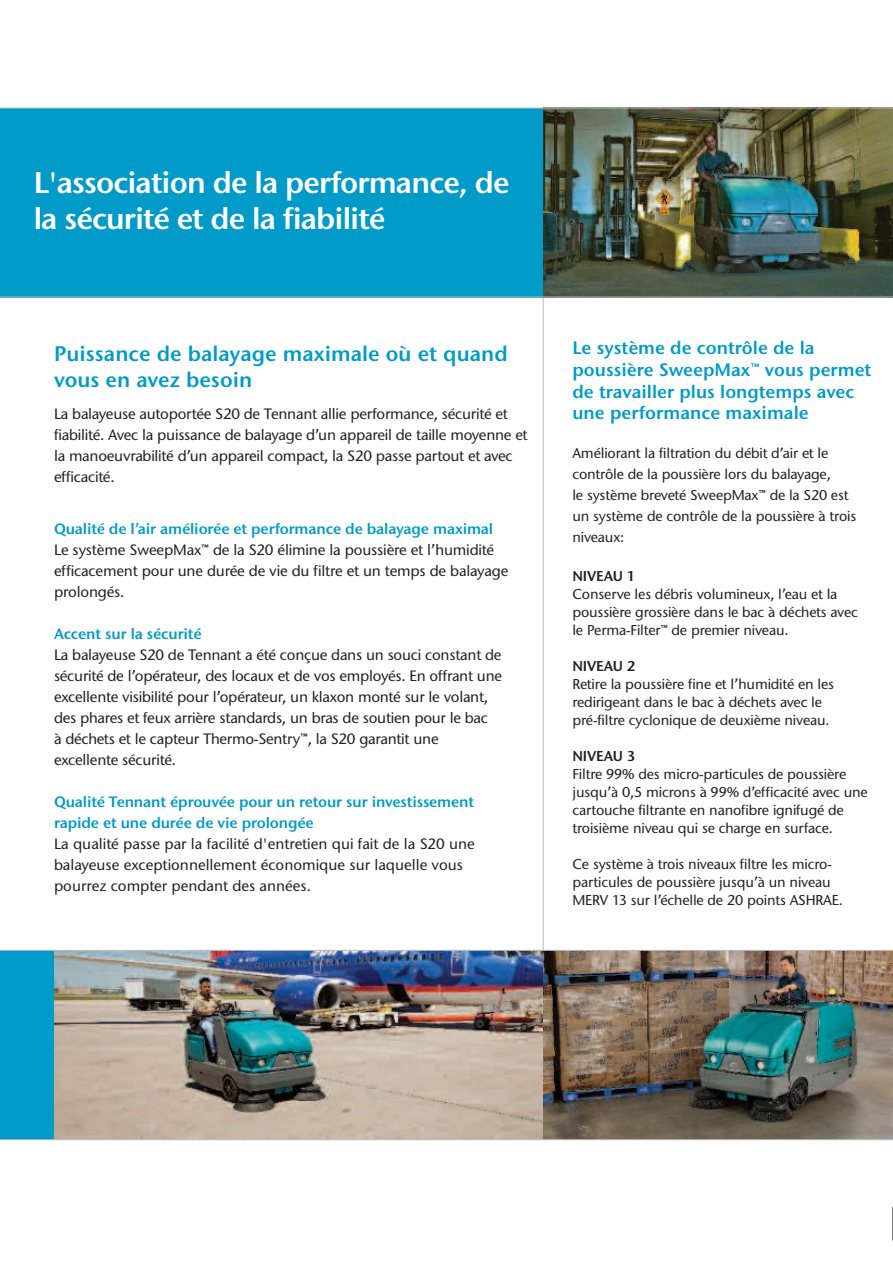
<style>
.page{position:relative;width:893px;height:1263px;background:#fff}
.page>*{position:absolute;margin:0;border:0;box-sizing:border-box;transform-origin:0 0}
.t1{font:30px/36px "Stone Sans ITC Semi";letter-spacing:-.03em;color:#fff}
.t2{font:21px/25.2px "Stone Sans ITC Semi";color:#009bc8}
.t3{font:18px/21.6px "Stone Sans ITC Semi";color:#009bc8}
.t4{font:500 15px/21px "Stone Sans ITC";letter-spacing:-.015em;color:#231f20}
.t5{font:15px/21px "Stone Sans ITC Semi";letter-spacing:-.01em;color:#009bc8}
.t6{font:500 14.25px/18px "Stone Sans ITC";letter-spacing:-.01em;color:#231f20}
.t7{font:14.25px "Stone Sans ITC Semi";letter-spacing:-.01em;color:#231f20}
</style>
<div class="page">
<hr style="left:543px;top:297px;width:1px;height:663px;background:#bcbdc0">
<div style="left:0;top:950px;width:893px;height:189px;background:#009bc8"></div>
<img style="left:54px;top:951px;width:489px;height:188px">
<img style="left:543px;top:951px;width:350px;height:188px">
<hr style="left:892px;top:1207px;width:1px;height:33px;background:#000">
<div style="left:0;top:108px;width:893px;height:189px;background:#009bc8"></div>
<img style="left:543px;top:109px;width:350px;height:188px">
<hr style="left:0;top:108px;width:893px;height:1px;background:#bcbdc0">
<hr style="left:0;top:297px;width:893px;height:1px;background:#bcbdc0">
<hr style="left:0;top:1139px;width:893px;height:1px;background:#bcbdc0">
<hr style="left:0;top:950px;width:893px;height:1px;background:#bcbdc0">
<h1 class="t1" style="left:34px;top:165px;width:477px">L'association de la performance, de la sécurité et de la fiabilité</h1>
<h2 class="t2" style="left:54px;top:342px;width:455px">Puissance de balayage maximale où et quand vous en avez besoin</h2>
<p class="t4" style="left:54px;top:405px;width:475px">La balayeuse autoportée S20 de Tennant allie performance, sécurité et fiabilité. Avec la puissance de balayage d’un appareil de taille moyenne et la manoeuvrabilité d’un appareil compact, la S20 passe partout et avec efficacité.</p>
<p class="t5" style="left:54px;top:518px;width:441px">Qualité de l’air améliorée et performance de balayage maximal</p>
<p class="t4" style="left:54px;top:541px;width:456px">Le système SweepMax™ de la S20 élimine la poussière et l’humidité efficacement pour une durée de vie du filtre et un temps de balayage prolongés.</p>
<p class="t5" style="left:54px;top:623px;width:149px">Accent sur la sécurité</p>
<p class="t4" style="left:54px;top:646px;width:450px">La balayeuse S20 de Tennant a été conçue dans un souci constant de sécurité de l’opérateur, des locaux et de vos employés. En offrant une excellente visibilité pour l’opérateur, un klaxon monté sur le volant, des phares et feux arrière standards, un bras de soutien pour le bac<br>à déchets et le capteur Thermo-Sentry™, la S20 garantit une excellente sécurité.</p>
<p class="t5" style="left:54px;top:791px;width:422px">Qualité Tennant éprouvée pour un retour sur investissement rapide et une durée de vie prolongée</p>
<p class="t4" style="left:54px;top:835px;width:422px">La qualité passe par la facilité d'entretien qui fait de la S20 une balayeuse exceptionnellement économique sur laquelle vous pourrez compter pendant des années.</p>
<p class="t3" style="left:572px;top:338px;width:300px">Le système de contrôle de la poussière SweepMax™ vous permet de travailler plus longtemps avec une performance maximale</p>
<p class="t6" style="left:572px;top:444px;width:285px;line-height:21px">Améliorant la filtration du débit d’air et le contrôle de la poussière lors du balayage,<br>le système breveté SweepMax™ de la S20 est un système de contrôle de la poussière à trois niveaux:</p>
<p class="t7" style="left:572px;top:568px;width:65px">NIVEAU 1</p>
<p class="t6" style="left:572px;top:586px;width:287px">Conserve les débris volumineux, l’eau et la poussière grossière dans le bac à déchets avec le Perma-Filter™ de premier niveau.</p>
<p class="t7" style="left:572px;top:658px;width:65px">NIVEAU 2</p>
<p class="t6" style="left:572px;top:676px;width:263px">Retire la poussière fine et l’humidité en les redirigeant dans le bac à déchets avec le pré-filtre cyclonique de deuxième niveau.</p>
<p class="t7" style="left:572px;top:748px;width:65px">NIVEAU 3</p>
<p class="t6" style="left:572px;top:766px;width:297px">Filtre 99% des micro-particules de poussière jusqu’à 0,5 microns à 99% d’efficacité avec une cartouche filtrante en nanofibre ignifugé de troisième niveau qui se charge en surface.</p>
<p class="t6" style="left:572px;top:856px;width:272px">Ce système à trois niveaux filtre les micro&shy;particules de poussière jusqu’à un niveau<br>MERV 13 sur l’échelle de 20 points ASHRAE.</p>
</div>
